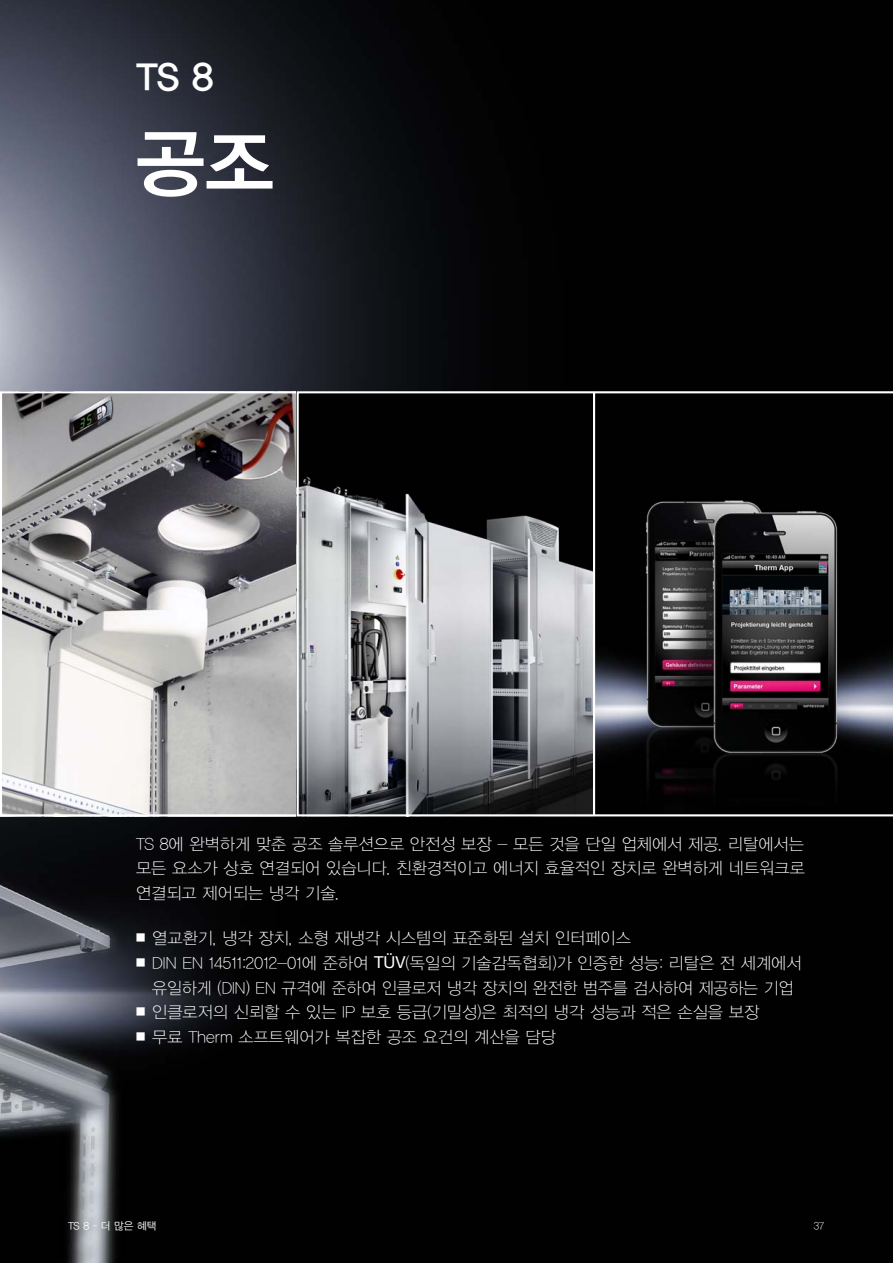
<style>
.page{position:relative;width:893px;height:1263px;background:#fff}
.page>*{position:absolute;margin:0;border:0;box-sizing:border-box;transform-origin:0 0}
.t1{font:75px "YDGO14 KS Cms UHC H";color:#fff}
.t2{font:37.5px "YDGO14 KS Cms UHC H";color:#fff}
.t3{font:16.5px/24.8px "YDGO11 KS Cms UHC H";color:#fff;text-align:justify}
.t4{font:10.5px "YDGO12 KS Cms UHC H";color:#fff}
.t5{font:10.5px "YDGO11 KS Cms UHC H";color:#fff}
.s1{font-family:"Neue Helvetica For Rittal";font-weight:300}
.s2{font-family:"Neue Helvetica For Rittal"}
</style>
<div class="page">
<img style="left:0;top:0;width:893px;height:1263px">
<img style="left:3px;top:394px;width:293px;height:419px">
<div style="left:0;top:391px;width:299px;height:425px;border:2px solid #fff"></div>
<img style="left:300px;top:394px;width:292px;height:419px">
<div style="left:297px;top:391px;width:298px;height:425px;border:2px solid #fff"></div>
<svg style="left:593px;top:391px;width:300px;height:425px;background:#212022"></svg>
<h2 class="t2" style="left:136px;top:58px;width:79px">TS 8</h2>
<h1 class="t1" style="left:136px;top:125px;width:140px">공조</h1>
<p class="t3" style="left:136px;top:832px;width:670px">TS 8에 완벽하게 맞춘 공조 솔루션으로 안전성 보장 - 모든 것을 단일 업체에서 제공. 리탈에서는 모든 요소가 상호 연결되어 있습니다. 친환경적이고 에너지 효율적인 장치로 완벽하게 네트워크로 연결되고 제어되는 냉각 기술.</p>
<p class="t3" style="left:136px;top:926px;width:496px"><span class="s1">◾</span> 열교환기, 냉각 장치, 소형 재냉각 시스템의 표준화된 설치 인터페이스</p>
<p class="t3" style="left:136px;top:951px;width:667px"><span class="s1">◾</span> DIN EN 14511:2012-01에 준하여 <span class="s2">TÜV</span>(독일의 기술감독협회)가 인증한 성능: 리탈은 전 세계에서</p>
<p class="t3" style="left:152px;top:976px;width:643px">유일하게 (DIN) EN 규격에 준하여 인클로저 냉각 장치의 완전한 범주를 검사하여 제공하는 기업</p>
<p class="t3" style="left:136px;top:1000px;width:625px"><span class="s1">◾</span> 인클로저의 신뢰할 수 있는 IP 보호 등급(기밀성)은 최적의 냉각 성능과 적은 손실을 보장</p>
<p class="t3" style="left:136px;top:1025px;width:421px"><span class="s1">◾</span> 무료 Therm 소프트웨어가 복잡한 공조 요건의 계산을 담당</p>
<p class="t4" style="left:68px;top:1220px;width:90px">TS 8 – 더 많은 혜택</p>
<p class="t5" style="left:814px;top:1220px;width:12px">37</p>
</div>
